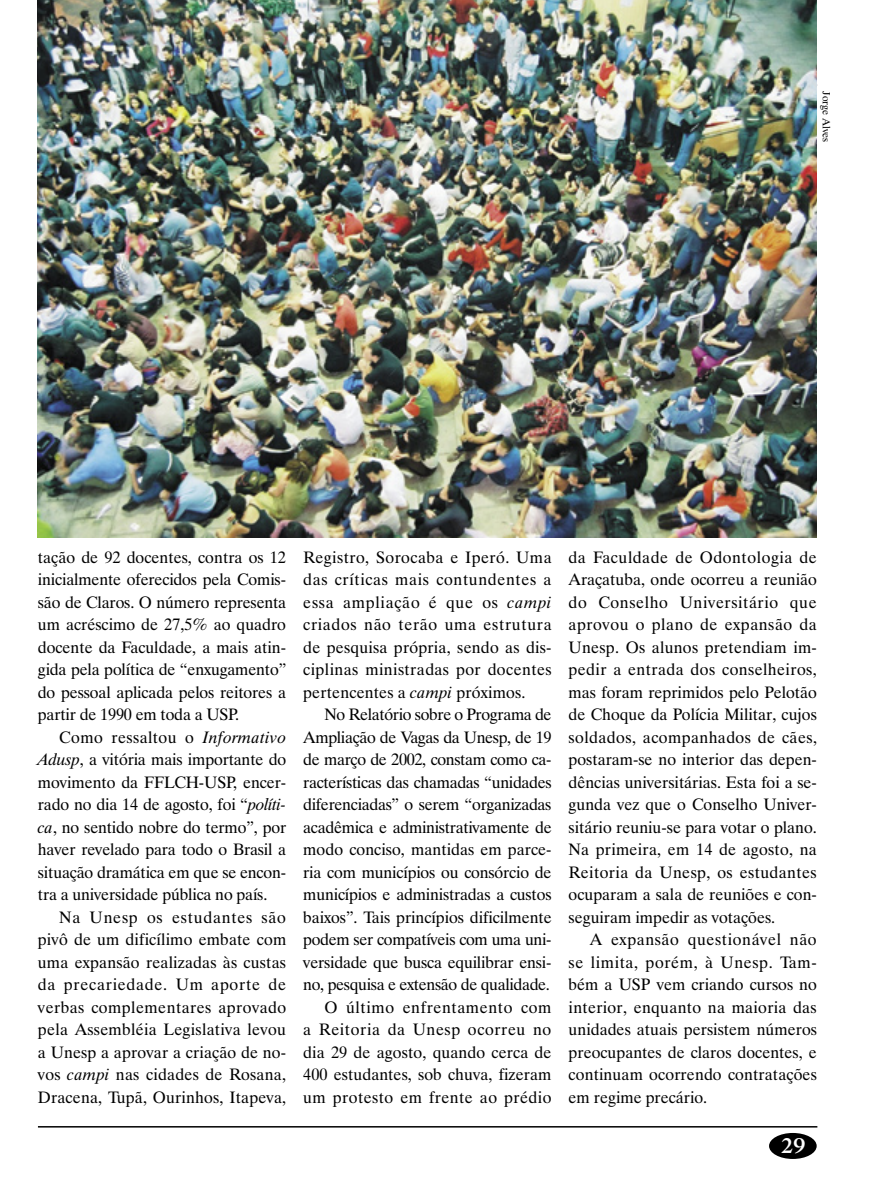
<style>
.page{position:relative;width:893px;height:1191px;background:#fff}
.page>*{position:absolute;margin:0;border:0;box-sizing:border-box;transform-origin:0 0}
.t1{font:700 21px "Galliard IT Cby BT";color:#fff}
.Cr閐ito_Fotos{font:16.5px/22.5px "Dutch 801 BT";color:#000;text-align:justify}
.Cr閐ito_Fotos-2{font:10.5px "Dutch 801 BT";color:#000}
.s1{font-style:italic}
</style>
<div class="page">
<hr style="left:38px;top:1126px;width:779px;height:1px;background:#000">
<div style="left:769px;top:1133px;width:48px;height:26px;background:#000;border-radius:50%"></div>
<img style="left:38px;top:0;width:779px;height:538px">
<p class="Cr閐ito_Fotos-2" style="left:833px;top:91px;width:53px;rotate:90deg">Jorge Alves</p>
<p class="Cr閐ito_Fotos" style="left:38px;top:545px;width:250px">tação de 92 docentes, contra os 12 inicialmente oferecidos pela Comis&shy;são de Claros. O número representa um acréscimo de 27,5% ao quadro docente da Faculdade, a mais atin&shy;gida pela política de “enxugamento” do pessoal aplicada pelos reitores a partir de 1990 em toda a USP.</p>
<p class="Cr閐ito_Fotos" style="left:38px;top:725px;width:250px;text-indent:21px">Como ressaltou o <span class="s1">Informativo Adusp</span>, a vitória mais importante do movimento da FFLCH-USP, encer&shy;rado no dia 14 de agosto, foi “<span class="s1">políti&shy;ca</span>, no sentido nobre do termo”, por haver revelado para todo o Brasil a situação dramática em que se encon&shy;tra a universidade pública no país.</p>
<p class="Cr閐ito_Fotos" style="left:38px;top:905px;width:250px;text-indent:21px">Na Unesp os estudantes são pivô de um dificílimo embate com uma expansão realizadas às custas da precariedade. Um aporte de verbas complementares aprovado pela Assembléia Legislativa levou a Unesp a aprovar a criação de no&shy;vos <span class="s1">campi</span> nas cidades de Rosana, Dracena, Tupã, Ourinhos, Itapeva,</p>
<p class="Cr閐ito_Fotos" style="left:303px;top:545px;width:250px">Registro, Sorocaba e Iperó. Uma das críticas mais contundentes a essa ampliação é que os <span class="s1">campi </span>criados não terão uma estrutura de pesquisa própria, sendo as dis&shy;ciplinas ministradas por docentes pertencentes a <span class="s1">campi</span> próximos.</p>
<p class="Cr閐ito_Fotos" style="left:303px;top:703px;width:250px;text-indent:21px">No Relatório sobre o Programa de Ampliação de Vagas da Unesp, de 19 de março de 2002, constam como ca&shy;racterísticas das chamadas “unidades diferenciadas” o serem “organizadas acadêmica e administrativamente de modo conciso, mantidas em parce&shy;ria com municípios ou consórcio de municípios e administradas a custos baixos”. Tais princípios dificilmente podem ser compatíveis com uma uni&shy;versidade que busca equilibrar ensi&shy;no, pesquisa e extensão de qualidade.</p>
<p class="Cr閐ito_Fotos" style="left:303px;top:995px;width:250px;text-indent:21px">O último enfrentamento com a Reitoria da Unesp ocorreu no dia 29 de agosto, quando cerca de 400 estudantes, sob chuva, fizeram um protesto em frente ao prédio</p>
<p class="Cr閐ito_Fotos" style="left:569px;top:545px;width:250px">da Faculdade de Odontologia de Araçatuba, onde ocorreu a reunião do Conselho Universitário que aprovou o plano de expansão da Unesp. Os alunos pretendiam im&shy;pedir a entrada dos conselheiros, mas foram reprimidos pelo Pelotão de Choque da Polícia Militar, cujos soldados, acompanhados de cães, postaram-se no interior das depen&shy;dências universitárias. Esta foi a se&shy;gunda vez que o Conselho Univer&shy;sitário reuniu-se para votar o plano.<br>Na primeira, em 14 de agosto, na Reitoria da Unesp, os estudantes ocuparam a sala de reuniões e con&shy;seguiram impedir as votações.</p>
<p class="Cr閐ito_Fotos" style="left:569px;top:928px;width:250px;text-indent:21px">A expansão questionável não se limita, porém, à Unesp. Tam&shy;bém a USP vem criando cursos no interior, enquanto na maioria das unidades atuais persistem números preocupantes de claros docentes, e continuam ocorrendo contratações em regime precário.</p>
<p class="t1" style="left:781px;top:1132px;width:26px">29</p>
</div>
